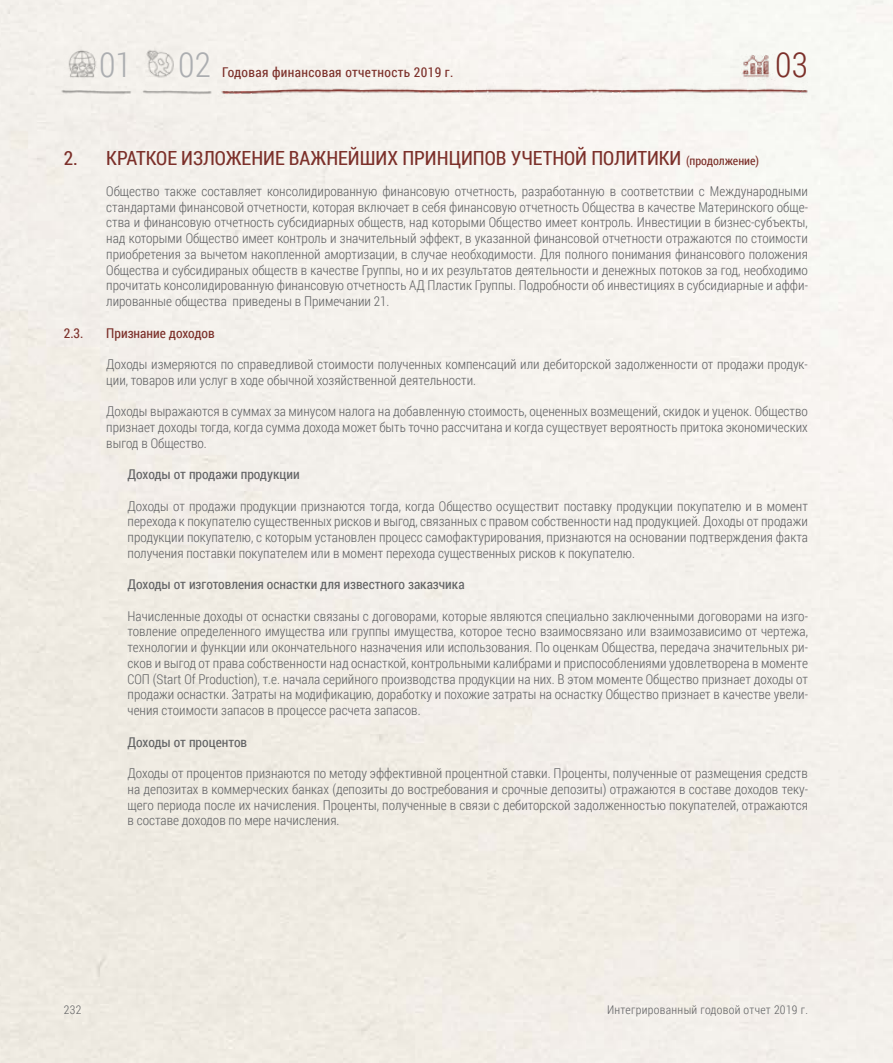
<style>
.page{position:relative;width:893px;height:1063px;background:#fff}
.page>*{position:absolute;margin:0;border:0;box-sizing:border-box;transform-origin:0 0}
.t1{font:300 34.5px "Roboto Condensed";color:#acaeb1}
.t2{font:300 34.5px "Roboto Condensed";color:#7c302a}
.t3{font:19.5px "Roboto Condensed";color:#7c302a}
.t4{font:300 13.5px/15.8px "Roboto Condensed";color:#636466;text-align:justify}
.t5{font:13.5px "Roboto Condensed";color:#636466}
.t6{font:13.5px "Roboto Condensed";letter-spacing:.025em;color:#7c302a}
.t7{font:13.5px "Roboto Condensed";color:#7c302a}
.t8{font:300 12px "Roboto Condensed";letter-spacing:.025em;color:#636466}
.s1{font-size:12px}
</style>
<div class="page">
<img style="left:57px;top:73px;width:161px;height:31px">
<img style="left:218px;top:73px;width:590px;height:31px">
<img style="left:733px;top:38px;width:45px;height:50px">
<img style="left:137px;top:45px;width:45px;height:36px">
<img style="left:64px;top:45px;width:37px;height:37px">
<h1 class="t1" style="left:99px;top:40px;width:34px">01</h1>
<h1 class="t1" style="left:178px;top:40px;width:34px">02</h1>
<p class="t6" style="left:222px;top:62px;width:233px">Годовая финансовая отчетность 2019 г.</p>
<h1 class="t2" style="left:775px;top:40px;width:34px">03</h1>
<h2 class="t3" style="left:64px;top:144px;width:697px">2. КРАТКОЕ ИЗЛОЖЕНИЕ ВАЖНЕЙШИХ ПРИНЦИПОВ УЧЕТНОЙ ПОЛИТИКИ <span class="s1">(продолжение)</span></h2>
<p class="t4" style="left:106px;top:183px;width:703px">Общество также составляет консолидированную финансовую отчетность, разработанную в соответствии с Международными стандартами финансовой отчетности, которая включает в себя финансовую отчетность Общества в качестве Материнского обще&shy;ства и финансовую отчетность субсидиарных обществ, над которыми Общество имеет контроль. Инвестиции в бизнес-субъекты, над которыми Общество имеет контроль и значительный эффект, в указанной финансовой отчетности отражаются по стоимости приобретения за вычетом накопленной амортизации, в случае необходимости. Для полного понимания финансового положения Общества и субсидираных обществ в качестве Группы, но и их результатов деятельности и денежных потоков за год, необходимо прочитать консолидированную финансовую отчетность АД Пластик Группы. Подробности об инвестициях в субсидиарные и аффи&shy;лированные общества приведены в Примечании 21.</p>
<p class="t6" style="left:64px;top:323px;width:21px">2.3.</p>
<p class="t7" style="left:106px;top:323px;width:110px">Признание доходов</p>
<p class="t4" style="left:106px;top:356px;width:703px">Доходы измеряются по справедливой стоимости полученных компенсаций или дебиторской задолженности от продажи продук&shy;ции, товаров или услуг в ходе обычной хозяйственной деятельности.</p>
<p class="t4" style="left:106px;top:403px;width:703px">Доходы выражаются в суммах за минусом налога на добавленную стоимость, оцененных возмещений, скидок и уценок. Общество признает доходы тогда, когда сумма дохода может быть точно рассчитана и когда существует вероятность притока экономических выгод в Общество.</p>
<p class="t5" style="left:128px;top:465px;width:174px">Доходы от продажи продукции</p>
<p class="t4" style="left:128px;top:497px;width:682px">Доходы от продажи продукции признаются тогда, когда Общество осуществит поставку продукции покупателю и в момент перехода к покупателю существенных рисков и выгод, связанных с правом собственности над продукцией. Доходы от продажи продукции покупателю, с которым установлен процесс самофактурирования, признаются на основании подтверждения факта получения поставки покупателем или в момент перехода существенных рисков к покупателю.</p>
<p class="t5" style="left:128px;top:575px;width:339px">Доходы от изготовления оснастки для известного заказчика</p>
<p class="t4" style="left:128px;top:608px;width:682px">Начисленные доходы от оснастки связаны с договорами, которые являются специально заключенными договорами на изго&shy;товление определенного имущества или группы имущества, которое тесно взаимосвязано или взаимозависимо от чертежа, технологии и функции или окончательного назначения или использования. По оценкам Общества, передача значительных ри&shy;сков и выгод от права собственности над оснасткой, контрольными калибрами и приспособлениями удовлетворенa в моменте СОП (Start Of Production), т.е. начала серийного производства продукции на них. В этом моменте Общество признает доходы от продажи оснастки. Затраты на модификацию, доработку и похожие затраты на оснастку Общество признает в качестве увели&shy;чения стоимости запасов в процессе расчета запасов.</p>
<p class="t5" style="left:128px;top:732px;width:121px">Доходы от процентов</p>
<p class="t4" style="left:128px;top:765px;width:682px">Доходы от процентов признаются по методу эффективной процентной ставки. Проценты, полученные от размещения средств на депозитах в коммерческих банках (депозиты до востребования и срочные депозиты) отражаются в составе доходов теку&shy;щего периода после их начисления. Проценты, полученные в связи с дебиторской задолженностью покупателей, отражаются в составе доходов по мере начисления.</p>
<p class="t8" style="left:64px;top:1002px;width:19px">232</p>
<p class="t8" style="left:607px;top:1002px;width:202px">Интегрированный годовой отчет 2019 г.</p>
</div>
